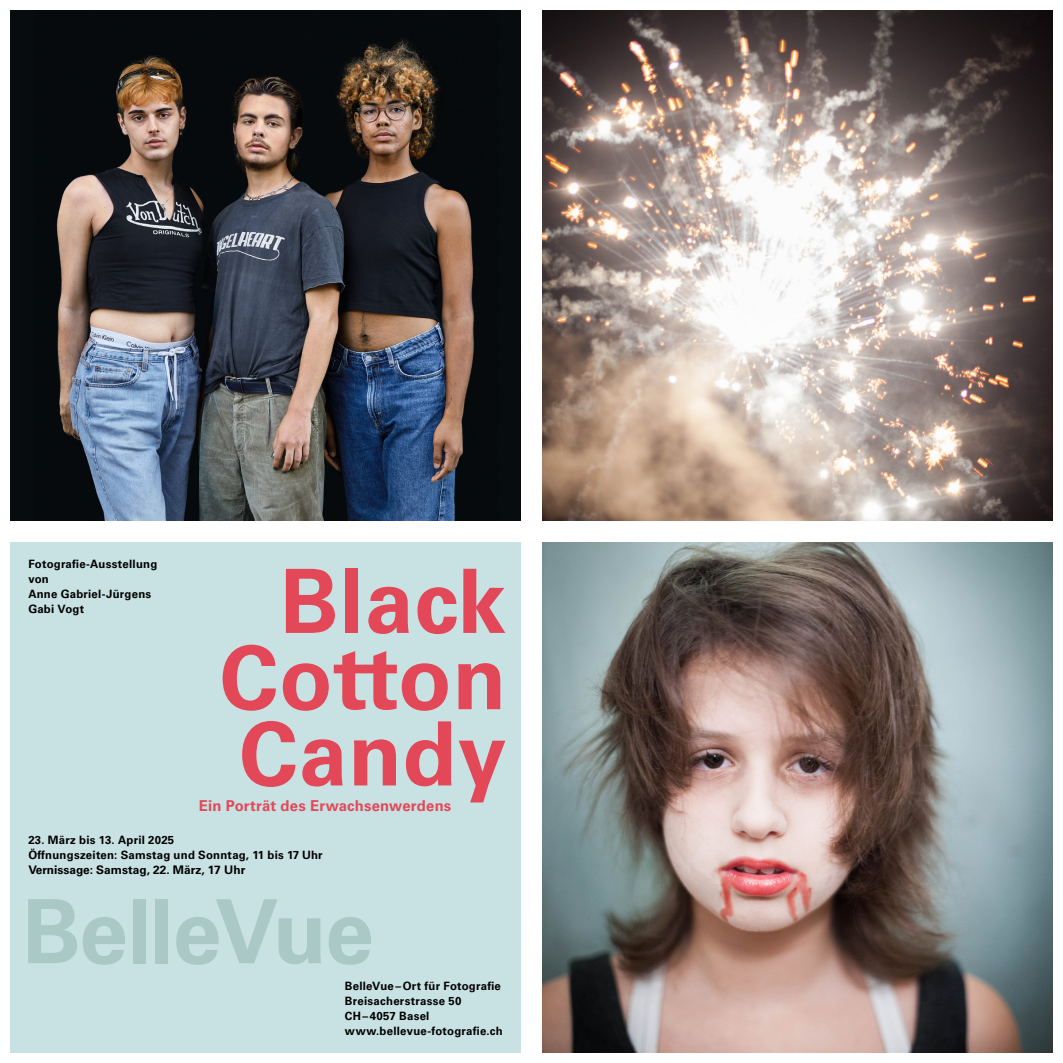
<style>
.page{position:relative;width:1063px;height:1063px;background:#fff}
.page>*{position:absolute;margin:0;border:0;box-sizing:border-box;transform-origin:0 0}
.t1{font:700 88.75px/76.2px "Univers LT Pro 65";letter-spacing:.01em;color:#e34859;text-align:justify}
.t2{font:700 88.75px "Univers LT Pro 65";letter-spacing:-.02em;color:#aac8c5}
.t3{font:700 15px "Univers LT Pro 65";letter-spacing:.015em;color:#e34859}
.t4{font:700 11.88px "Univers LT Pro 65";letter-spacing:.005em;color:#000}
.t5{font:700 11.5px/15px "Univers LT Pro 65";letter-spacing:.02em;color:#000}
</style>
<div class="page">
<img style="left:542px;top:542px;width:510px;height:510px">
<img style="left:542px;top:11px;width:510px;height:510px">
<img style="left:11px;top:11px;width:510px;height:510px">
<div style="left:11px;top:542px;width:510px;height:510px;background:#c8e1e2"></div>
<p class="t5" style="left:28px;top:556px;width:131px">Fotografie-Ausstellung von<br>Anne Gabriel-Jürgens<br>Gabi Vogt</p>
<h1 class="t1" style="left:220px;top:559px;width:288px;text-indent:60px">Black Cotton Candy</h1>
<h2 class="t3" style="left:199px;top:795px;width:254px">Ein Porträt des Erwachsenwerdens</h2>
<p class="t5" style="left:28px;top:832px;width:296px">23. März bis 13. April 2025<br>Öffnungszeiten: Samstag und Sonntag, 11 bis 17 Uhr</p>
<p class="t4" style="left:28px;top:861px;width:219px">Vernissage: Samstag, 22. März, 17 Uhr</p>
<h1 class="t2" style="left:22px;top:869px;width:353px">BelleVue</h1>
<p class="t5" style="left:345px;top:978px;width:159px">BelleVue–Ort für Fotografie<br>Breisacherstrasse 50<br>CH–4057 Basel www.bellevue-fotografie.ch</p>
</div>
